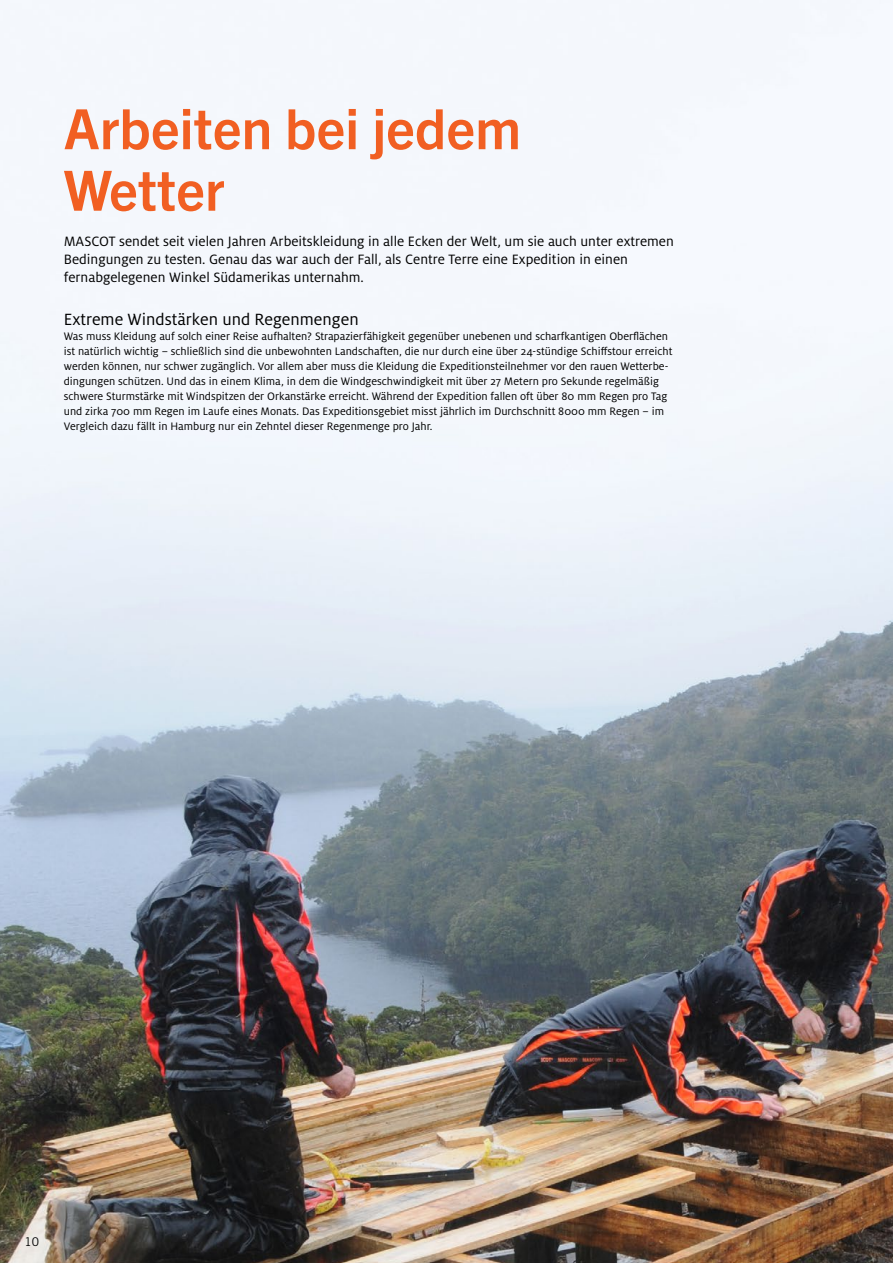
<style>
.page{position:relative;width:893px;height:1263px;background:#fff}
.page>*{position:absolute;margin:0;border:0;box-sizing:border-box;transform-origin:0 0}
.t1{font:700 55.5px/61.5px "Trade Gothic Next LT Pro";color:#f15f22}
.t2{font:18px "Milo Pro";color:#000}
.t3{font:15px/18px "Milo Pro";color:#000}
.t4{font:12px/15px "Milo Pro";color:#000}
.t5{font:12px "Trade Gothic LT Std";color:#000}
</style>
<div class="page">
<img style="left:0;top:0;width:893px;height:1263px">
<h1 class="t1" style="left:64px;top:95px;width:459px">Arbeiten bei jedem<br>Wetter</h1>
<p class="t3" style="left:64px;top:232px;width:612px">MASCOT sendet seit vielen Jahren Arbeitskleidung in alle Ecken der Welt, um sie auch unter extremen<br>Bedingungen zu testen. Genau das war auch der Fall, als Centre Terre eine Expedition in einen fernabgelegenen Winkel Südamerikas unternahm.</p>
<h2 class="t2" style="left:64px;top:309px;width:296px">Extreme Windstärken und Regenmengen</h2>
<p class="t4" style="left:64px;top:329px;width:610px">Was muss Kleidung auf solch einer Reise aufhalten? Strapazierfähigkeit gegenüber unebenen und scharfkantigen Oberflächen ist natürlich wichtig – schließlich sind die unbewohnten Landschaften, die nur durch eine über 24-stündige Schiffstour erreicht werden können, nur schwer zugänglich. Vor allem aber muss die Kleidung die Expeditionsteilnehmer vor den rauen Wetterbe&shy;dingungen schützen. Und das in einem Klima, in dem die Windgeschwindigkeit mit über 27 Metern pro Sekunde regelmäßig schwere Sturmstärke mit Windspitzen der Orkanstärke erreicht. Während der Expedition fallen oft über 80 mm Regen pro Tag und zirka 700 mm Regen im Laufe eines Monats. Das Expeditionsgebiet misst jährlich im Durchschnitt 8000 mm Regen – im Vergleich dazu fällt in Hamburg nur ein Zehntel dieser Regenmenge pro Jahr.</p>
<p class="t5" style="left:25px;top:1234px;width:16px">10</p>
</div>
